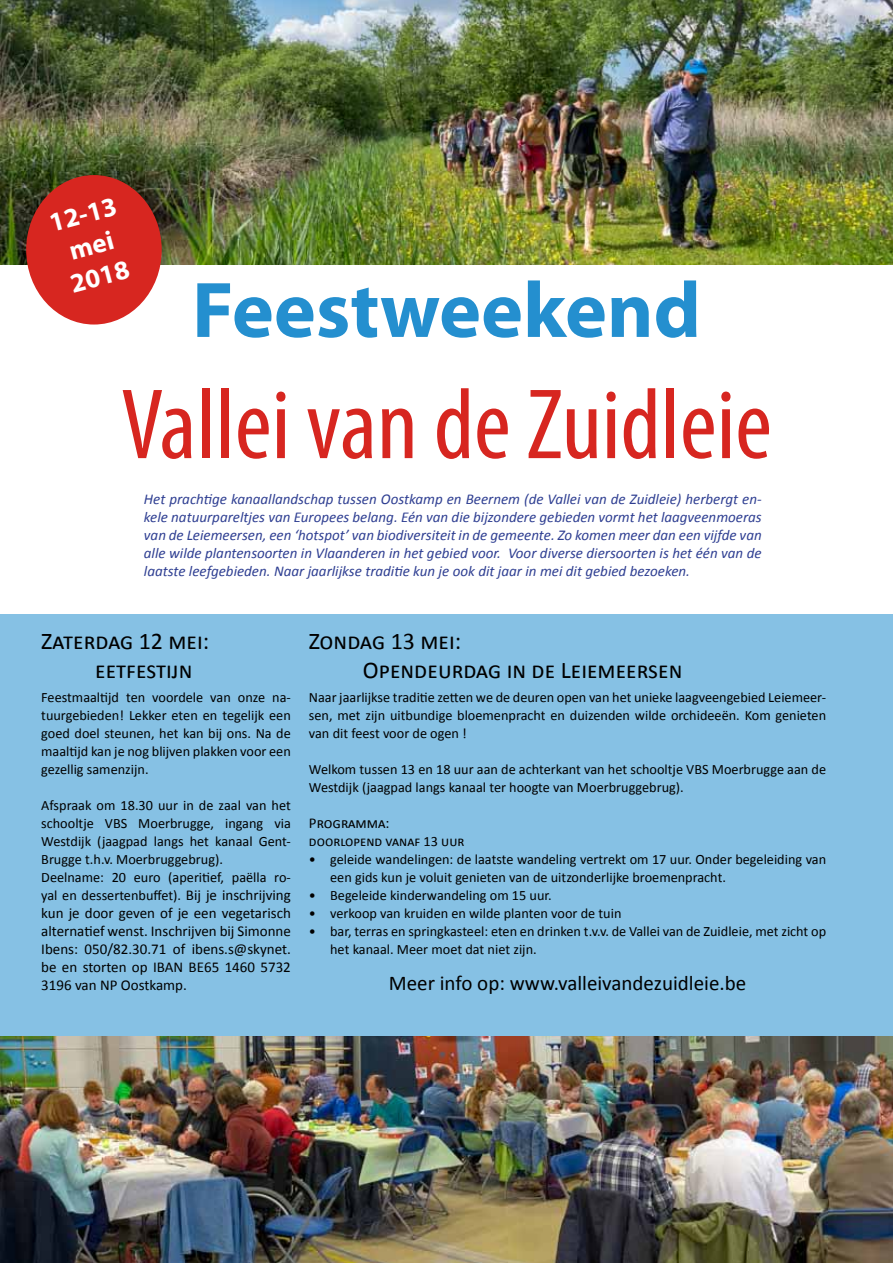
<style>
.page{position:relative;width:893px;height:1263px;background:#fff}
.page>*{position:absolute;margin:0;border:0;box-sizing:border-box;transform-origin:0 0}
.t1{font:condensed 100.95px "Myriad Pro";color:#d72620}
.t2{font:700 79.5px "Myriad Pro";color:#248fcf}
.t3{font:700 27px/32.4px "Myriad Pro";color:#fff}
.t4{font:24px/28.8px "Calibri";color:#000}
.t5{font:21px "Calibri";color:#000}
.t6{font:italic 15px/18px "Calibri";color:#2f3f92;text-align:justify}
.t7{font:15px/18px "Calibri";color:#000;text-align:justify}
.t8{font:14.25px/18px "Calibri";color:#000}
.s1{font-size:15px}
</style>
<div class="page">
<div style="left:0;top:614px;width:893px;height:423px;background:#86c1e4"></div>
<img style="left:0;top:0;width:893px;height:264px">
<img style="left:0;top:1037px;width:893px;height:226px">
<div style="left:26px;top:175px;width:136px;height:149px;background:#d72620;border-radius:50%"></div>
<h3 class="t3" style="left:46px;top:206px;width:70px;rotate:-15deg">12-13 mei<br>2018</h3>
<h2 class="t2" style="left:192px;top:258px;width:510px">Feestweekend</h2>
<h1 class="t1" style="left:121px;top:364px;width:652px">Vallei van de Zuidleie</h1>
<p class="t6" style="left:144px;top:489px;width:619px">Het prachtige kanaallandschap tussen Oostkamp en Beernem (de Vallei van de Zuidleie) herbergt en&shy;kele natuurpareltjes van Europees belang. Eén van die bijzondere gebieden vormt het laagveenmoeras van de Leiemeersen, een ‘hotspot’ van biodiversiteit in de gemeente. Zo komen meer dan een vijfde van alle wilde plantensoorten in Vlaanderen in het gebied voor. Voor diverse diersoorten is het één van de laatste leefgebieden. Naar jaarlijkse traditie kun je ook dit jaar in mei dit gebied bezoeken.</p>
<h3 class="t4" style="left:95px;top:627px;width:116px;text-indent:-54px">Zaterdag 12 mei: eetfestijn</h3>
<p class="t8" style="left:41px;top:688px;width:251px;text-align:justify">Feestmaaltijd ten voordele van onze na&shy;tuurgebieden! Lekker eten en tegelijk een goed doel steunen, het kan bij ons. Na de maaltijd kan je nog blijven plakken voor een gezellig samenzijn.</p>
<p class="t8" style="left:41px;top:796px;width:251px">Afspraak om 18.30 uur in de zaal van het schooltje VBS Moerbrugge, ingang via Westdijk (jaagpad langs het kanaal Gent-Brugge t.h.v. Moerbruggebrug).<br>Deelname: 20 euro (aperitief, paëlla ro&shy;yal en dessertenbuffet). <span class="s1">Bij je inschrijving</span></p>
<p class="t7" style="left:41px;top:904px;width:251px">kun je door geven of je een vegetarisch alternatief wenst. Inschrijven bij Simonne Ibens: 050/82.30.71 of ibens.s@skynet. be en storten op IBAN BE65 1460 5732<br>3196 van NP Oostkamp.</p>
<h3 class="t4" style="left:363px;top:627px;width:321px;text-indent:-54px">Zondag 13 mei:<br>Opendeurdag in de Leiemeersen</h3>
<p class="t8" style="left:309px;top:688px;width:519px;text-align:justify">Naar jaarlijkse traditie zetten we de deuren open van het unieke laagveengebied Leiemeer&shy;sen, met zijn uitbundige bloemenpracht en duizenden wilde orchideeën. Kom genieten van dit feest voor de ogen !</p>
<p class="t8" style="left:309px;top:760px;width:519px">Welkom tussen 13 en 18 uur aan de achterkant van het schooltje VBS Moerbrugge aan de<br>Westdijk (jaagpad langs kanaal ter hoogte van Moerbruggebrug).</p>
<p class="t7" style="left:309px;top:814px;width:82px">Programma:</p>
<p class="t8" style="left:309px;top:832px;width:157px">doorlopend vanaf 13 uur</p>
<p class="t8" style="left:330px;top:850px;width:497px;text-indent:-21px">• geleide wandelingen: de laatste wandeling vertrekt om 17 uur. Onder begeleiding van een gids kun je voluit genieten van de uitzonderlijke broemenpracht.</p>
<p class="t8" style="left:309px;top:886px;width:244px">• Begeleide kinderwandeling om 15 uur.</p>
<p class="t8" style="left:309px;top:904px;width:314px">• verkoop van kruiden en wilde planten voor de tuin</p>
<p class="t8" style="left:330px;top:922px;width:497px;text-indent:-21px">• bar, terras en springkasteel: eten en drinken t.v.v. de Vallei van de Zuidleie, met zicht op het kanaal. Meer moet dat niet zijn.</p>
<h3 class="t5" style="left:389px;top:970px;width:359px">Meer info op: www.valleivandezuidleie.be</h3>
</div>
